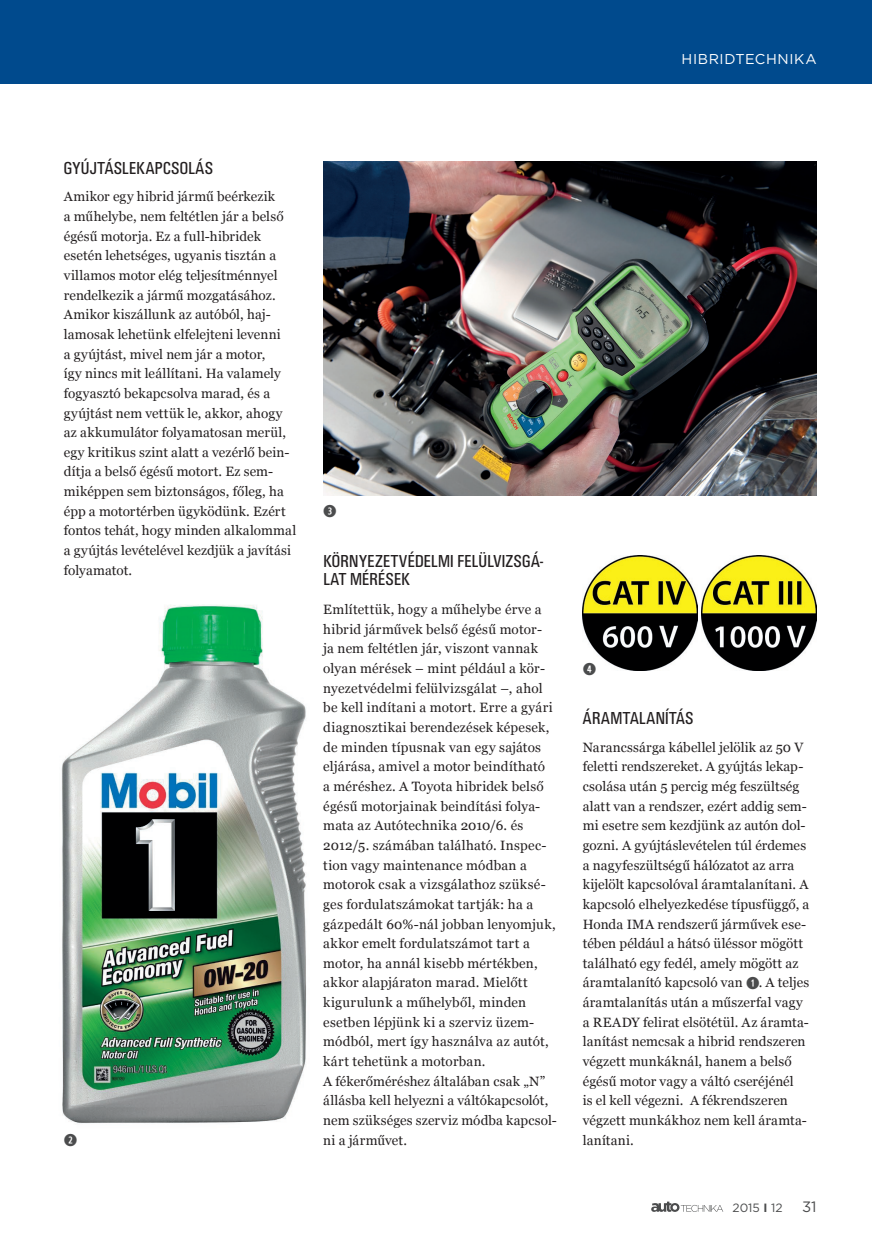
<style>
.page{position:relative;width:872px;height:1246px;background:#fff}
.page>*{position:absolute;margin:0;border:0;box-sizing:border-box;transform-origin:0 0}
.Alcim_uj{font:18px/18px "U001 Con";letter-spacing:.015em;color:#231f20}
.szoveg_uj{font:16.5px "Combi Numerals Ltd";color:#4b4c4d}
.t1{font:15px "Gotham";color:#4b4c4d}
.t2{font:14.25px "Gotham";letter-spacing:.045em;color:#fff}
.szoveg_uj-2{font:13.5px/19.6px "Georgia";letter-spacing:.01em;color:#231f20}
.t3{font:12px "Gotham";color:#4b4c4d}
.s1{font-family:"Combi Numerals Ltd";font-size:16.5px;color:#4b4c4d}
.s2{font-weight:700}
</style>
<div class="page">
<svg style="left:651px;top:1201px;width:72px;height:11px"></svg>
<img style="left:61px;top:605px;width:246px;height:519px">
<img style="left:323px;top:162px;width:493px;height:334px">
<img style="left:583px;top:555px;width:114px;height:115px">
<img style="left:702px;top:555px;width:114px;height:115px">
<div style="left:0;top:0;width:872px;height:83px;background:#004a8d"></div>
<p class="t2" style="left:681px;top:50px;width:137px">HIBRIDTECHNIKA</p>
<p class="Alcim_uj" style="left:64px;top:159px;width:151px">GYÚJTÁSLEKAPCSOLÁS</p>
<p class="szoveg_uj-2" style="left:64px;top:186px;width:234px">Amikor egy hibrid jármű beérkezik<br>a műhelybe, nem feltétlen jár a belső égésű motorja. Ez a full-hibridek esetén lehetséges, ugyanis tisztán a villamos motor elég teljesítménnyel rendelkezik a jármű mozgatásához.<br>Amikor kiszállunk az autóból, haj&shy;lamosak lehetünk elfelejteni levenni<br>a gyújtást, mivel nem jár a motor,<br>így nincs mit leállítani. Ha valamely fogyasztó bekapcsolva marad, és a gyújtást nem vettük le, akkor, ahogy az akkumulátor folyamatosan merül, egy kritikus szint alatt a vezérlő bein&shy;dítja a belső égésű motort. Ez sem&shy;miképpen sem biztonságos, főleg, ha épp a motortérben ügyködünk. Ezért fontos tehát, hogy minden alkalommal a gyújtás levételével kezdjük a javítási folyamatot.</p>
<p class="szoveg_uj" style="left:323px;top:502px;width:15px">➌</p>
<p class="Alcim_uj" style="left:323px;top:552px;width:221px">KÖRNYEZETVÉDELMI FELÜLVIZSGÁ-<br>LAT MÉRÉSEK</p>
<p class="szoveg_uj-2" style="left:323px;top:599px;width:234px">Említettük, hogy a műhelybe érve a hibrid járművek belső égésű motor&shy;ja nem feltétlen jár, viszont vannak olyan mérések – mint például a kör&shy;nyezetvédelmi felülvizsgálat –, ahol be kell indítani a motort. Erre a gyári diagnosztikai berendezések képesek, de minden típusnak van egy sajátos eljárása, amivel a motor beindítható<br>a méréshez. A Toyota hibridek belső égésű motorjainak beindítási folya&shy;mata az Autótechnika 2010/6. és 2012/5. számában található. Inspec&shy;tion vagy maintenance módban a motorok csak a vizsgálathoz szüksé&shy;ges fordulatszámokat tartják: ha a gázpedált 60%-nál jobban lenyomjuk, akkor emelt fordulatszámot tart a motor, ha annál kisebb mértékben, akkor alapjáraton marad. Mielőtt kigurulunk a műhelyből, minden esetben lépjünk ki a szerviz üzem&shy;módból, mert így használva az autót, kárt tehetünk a motorban.</p>
<p class="szoveg_uj-2" style="left:323px;top:1071px;width:235px">A fékerőméréshez általában csak „N” állásba kell helyezni a váltókapcsolót, nem szükséges szerviz módba kapcsol&shy;ni a járművet.</p>
<p class="szoveg_uj" style="left:583px;top:659px;width:15px">➍</p>
<p class="Alcim_uj" style="left:583px;top:710px;width:112px">ÁRAMTALANÍTÁS</p>
<p class="szoveg_uj-2" style="left:583px;top:736px;width:228px">Narancssárga kábellel jelölik az 50 V feletti rendszereket. A gyújtás lekap&shy;csolása után 5 percig még feszültség alatt van a rendszer, ezért addig sem&shy;mi esetre sem kezdjünk az autón dol&shy;gozni. A gyújtáslevételen túl érdemes a nagyfeszültségű hálózatot az arra kijelölt kapcsolóval áramtalanítani. A kapcsoló elhelyezkedése típusfüggő, a Honda IMA rendszerű járművek ese&shy;tében például a hátsó üléssor mögött található egy fedél, amely mögött az áramtalanító kapcsoló van <span class="s1">➊</span>. A teljes áramtalanítás után a műszerfal vagy a READY felirat elsötétül. Az áramta&shy;lanítást nemcsak a hibrid rendszeren végzett munkáknál, hanem a belső égésű motor vagy a váltó cseréjénél<br>is el kell végezni. A fékrendszeren végzett munkákhoz nem kell áramta-</p>
<p class="szoveg_uj" style="left:64px;top:1131px;width:15px">➋</p>
<p class="szoveg_uj-2" style="left:583px;top:1129px;width:53px">lanítani.</p>
<p class="t3" style="left:732px;top:1200px;width:52px">2015 <span class="s2">I</span> 12</p>
<p class="t1" style="left:802px;top:1197px;width:16px">31</p>
</div>
